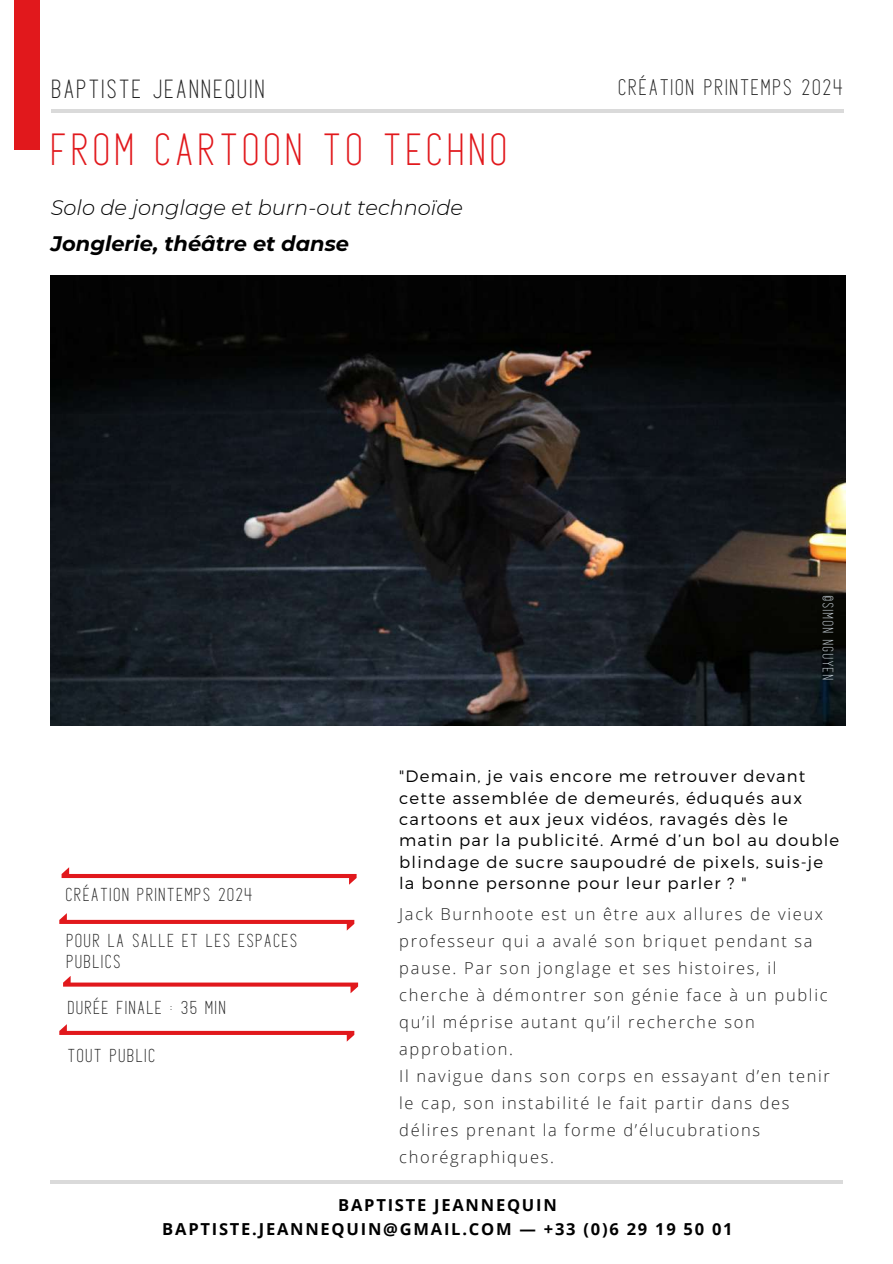
<style>
.page{position:relative;width:893px;height:1264px;background:#fff}
.page>*{position:absolute;margin:0;border:0;box-sizing:border-box;transform-origin:0 0}
.t1{font:900 36px "Athens";letter-spacing:.155em;color:#e1181c}
.t2{font:italic 300 21px "Montserrat";color:#000}
.t3{font:italic 700 21px "Montserrat";color:#000}
.t4{font:900 21px "Athens";letter-spacing:.14em;color:#222}
.t5{font:900 18px "Athens";letter-spacing:.14em;color:#222}
.t6{font:300 16.5px/27px "Open Sans";letter-spacing:.1em;color:#222}
.t7{font:300 16.5px/21.3px "Montserrat";letter-spacing:.075em;color:#000}
.t8{font:700 16.5px/24.8px "Open Sans";letter-spacing:.105em;color:#000;text-align:center}
.t9{font:900 15px/20.4px "Athens";letter-spacing:.14em;color:#222}
.t10{font:900 12px "Athens";letter-spacing:.135em;color:#c7d0d8}
</style>
<div class="page">
<img style="left:51px;top:276px;width:794px;height:449px">
<hr style="left:51px;top:109px;width:792px;height:4px;background:#dadada">
<hr style="left:50px;top:1180px;width:792px;height:3px;background:#000">
<div style="left:14px;top:0;width:25px;height:150px;background:#e1181c"></div>
<svg style="left:62px;top:867px;width:294px;height:17px"></svg>
<svg style="left:59px;top:913px;width:295px;height:17px"></svg>
<svg style="left:63px;top:976px;width:295px;height:17px"></svg>
<svg style="left:59px;top:1024px;width:295px;height:17px"></svg>
<p class="t4" style="left:52px;top:74px;width:214px">BAPTISTE JEANNEQUIN</p>
<h1 class="t1" style="left:53px;top:123px;width:456px">FROM CARTOON TO TECHNO</h1>
<p class="t2" style="left:51px;top:194px;width:414px">Solo de jonglage et burn-out technoïde</p>
<p class="t3" style="left:51px;top:230px;width:300px">Jonglerie, théâtre et danse</p>
<p class="t5" style="left:619px;top:74px;width:226px">CRÉATION PRINTEMPS 2024</p>
<p class="t10" style="left:836px;top:596px;width:86px;rotate:90deg">©SIMON NGUYEN</p>
<p class="t9" style="left:66px;top:884px;width:188px">CRÉATION PRINTEMPS 2024</p>
<p class="t9" style="left:67px;top:930px;width:232px">POUR LA SALLE ET LES ESPACES<br>PUBLICS</p>
<p class="t9" style="left:68px;top:997px;width:159px">DURÉE FINALE : 35 MIN</p>
<p class="t9" style="left:68px;top:1045px;width:88px">TOUT PUBLIC</p>
<p class="t7" style="left:399px;top:765px;width:441px">"Demain, je vais encore me retrouver devant cette assemblée de demeurés, éduqués aux cartoons et aux jeux vidéos, ravagés dès le matin par la publicité. Armé d’un bol au double blindage de sucre saupoudré de pixels, suis-je la bonne personne pour leur parler ? "</p>
<p class="t6" style="left:399px;top:899px;width:432px">Jack Burnhoote est un être aux allures de vieux professeur qui a avalé son briquet pendant sa pause. Par son jonglage et ses histoires, il cherche à démontrer son génie face à un public qu’il méprise autant qu’il recherche son approbation.<br>Il navigue dans son corps en essayant d’en tenir le cap, son instabilité le fait partir dans des délires prenant la forme d’élucubrations chorégraphiques.</p>
<p class="t8" style="left:162px;top:1191px;width:572px">BAPTISTE JEANNEQUIN<br>BAPTISTE.JEANNEQUIN@GMAIL.COM — +33 (0)6 29 19 50 01</p>
</div>
